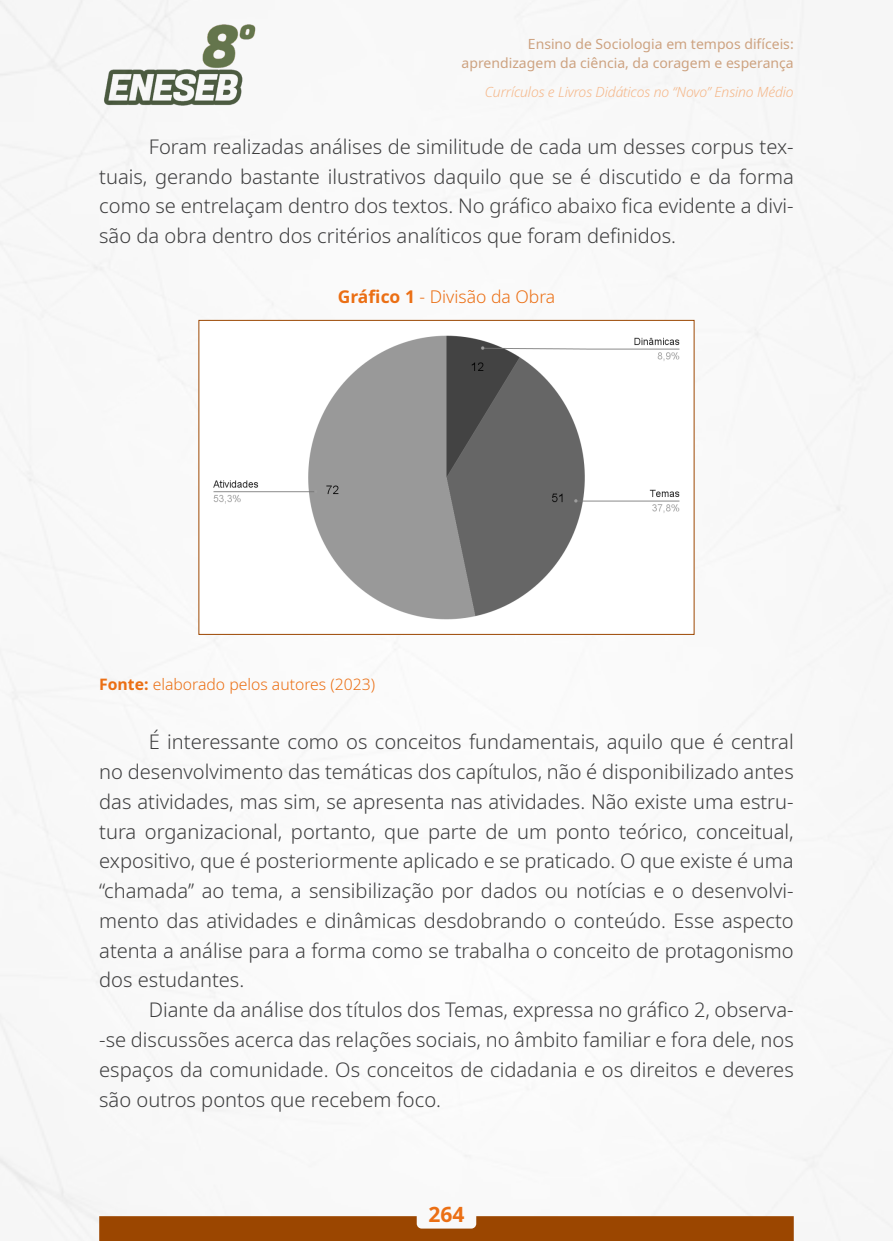
<style>
.page{position:relative;width:893px;height:1241px;background:#fff}
.page>*{position:absolute;margin:0;border:0;box-sizing:border-box;transform-origin:0 0}
.t1{font:700 21px "Noto Sans";color:#eb6f14}
._7_CORPO{font:300 20.12px/29.8px "Noto Sans";color:#3e3e3f;text-align:justify}
._12_LEGENDAS{font:300 17.5px "Noto Sans";color:#eb6f14}
._13_FONTES{font:300 15.75px "Noto Sans";color:#eb6f14}
.t2{font:14px/19.2px "Noto Sans";color:#cda280;text-align:right}
.t3{font:italic 300 14px "Noto Sans";letter-spacing:-.01em;color:#f5b789}
.s1{font-weight:700}
</style>
<div class="page">
<img style="left:0;top:0;width:893px;height:1240px">
<svg style="left:99px;top:1215px;width:695px;height:25px"></svg>
<img style="left:200px;top:322px;width:492px;height:310px">
<div style="left:198px;top:320px;width:496px;height:314px;border:1px solid #9b4600"></div>
<p class="t2" style="left:462px;top:34px;width:334px">Ensino de Sociologia em tempos difíceis: aprendizagem da ciência, da coragem e esperança</p>
<p class="t3" style="left:485px;top:82px;width:310px">Currículos e Livros Didáticos no “Novo” Ensino Médio</p>
<p class="_7_CORPO" style="left:99px;top:132px;width:696px;text-indent:50px">Foram realizadas análises de similitude de cada um desses corpus tex&shy;tuais, gerando bastante ilustrativos daquilo que se é discutido e da forma como se entrelaçam dentro dos textos. No gráfico abaixo fica evidente a divi&shy;são da obra dentro dos critérios analíticos que foram definidos.</p>
<p class="_12_LEGENDAS" style="left:338px;top:284px;width:219px"><span class="s1">Gráfico 1</span> - Divisão da Obra</p>
<p class="_13_FONTES" style="left:99px;top:672px;width:277px"><span class="s1">Fonte:</span> elaborado pelos autores (2023)</p>
<p class="_7_CORPO" style="left:99px;top:727px;width:696px;text-indent:50px">É interessante como os conceitos fundamentais, aquilo que é central no desenvolvimento das temáticas dos capítulos, não é disponibilizado antes das atividades, mas sim, se apresenta nas atividades. Não existe uma estru&shy;tura organizacional, portanto, que parte de um ponto teórico, conceitual, expositivo, que é posteriormente aplicado e se praticado. O que existe é uma “chamada’’ ao tema, a sensibilização por dados ou notícias e o desenvolvi&shy;mento das atividades e dinâmicas desdobrando o conteúdo. Esse aspecto atenta a análise para a forma como se trabalha o conceito de protagonismo dos estudantes.</p>
<p class="_7_CORPO" style="left:99px;top:995px;width:696px;text-indent:50px">Diante da análise dos títulos dos Temas, expressa no gráfico 2, observa--se discussões acerca das relações sociais, no âmbito familiar e fora dele, nos espaços da comunidade. Os conceitos de cidadania e os direitos e deveres são outros pontos que recebem foco.</p>
<p class="t1" style="left:428px;top:1199px;width:38px">264</p>
</div>
